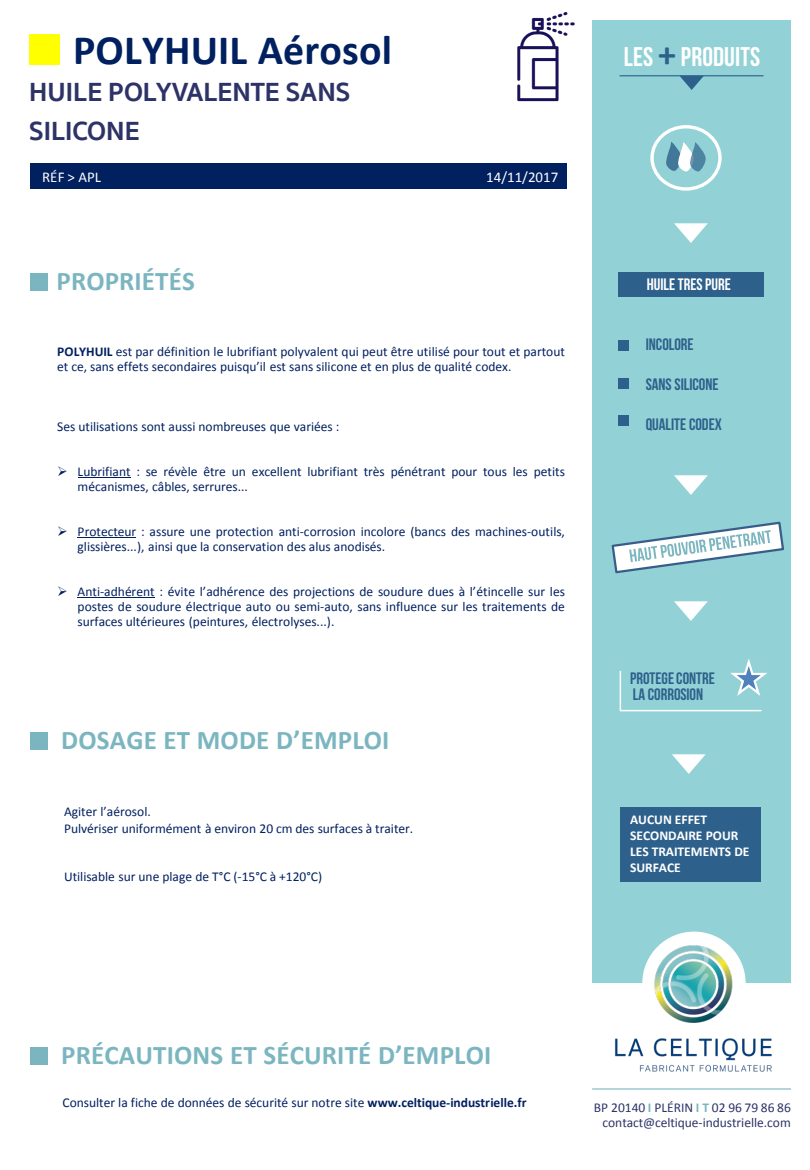
<style>
.page{position:relative;width:810px;height:1170px;background:#fff}
.page>*{position:absolute;margin:0;border:0;box-sizing:border-box;transform-origin:0 0}
.t1{font:700 42px "Calibri";letter-spacing:.005em;color:#002060}
.t2{font:700 27px "Calibri";letter-spacing:.005em;color:#7bb6c0}
.t3{font:700 27px/38.8px "Sukhumvit Set";color:#2d3367}
.t4{font:27px "Bebas Neue";letter-spacing:.005em;color:#fff}
.t5{font:16.5px "Bebas Neue";letter-spacing:-.005em;color:#2d608b}
.t6{font:16.5px "Bebas Neue";color:#fff}
.t7{font:15px "Calibri";color:#fff}
.t8{font:13.5px/15px "Calibri";color:#002060}
.t9{font:13.5px/15px "Calibri";color:#2d3367;text-align:right}
.t10{font:700 13.5px/16.2px "Calibri";color:#fff}
.s1{font-weight:700}
.s2{font-family:"Calibri";font-weight:700;font-size:36px;color:#2d608b}
.s3{font-weight:700;color:#7bb6c0}
</style>
<div class="page">
<div style="left:592px;top:20px;width:199px;height:963px;background:#92d1d5"></div>
<div style="left:31px;top:164px;width:536px;height:25px;background:#002060"></div>
<div style="left:29px;top:34px;width:31px;height:31px;background:#ff0"></div>
<hr style="left:78px;top:477px;width:53px;height:1px;background:#002060">
<hr style="left:78px;top:537px;width:58px;height:1px;background:#002060">
<hr style="left:78px;top:597px;width:77px;height:1px;background:#002060">
<div style="left:31px;top:274px;width:17px;height:17px;background:#7bb6c0"></div>
<div style="left:31px;top:732px;width:17px;height:17px;background:#7bb6c0"></div>
<div style="left:31px;top:1047px;width:17px;height:18px;background:#7bb6c0"></div>
<hr style="left:620px;top:75px;width:144px;height:1px;background:#2d608b">
<svg style="left:679px;top:76px;width:25px;height:14px"></svg>
<svg style="left:666px;top:142px;width:40px;height:30px"></svg>
<div style="left:650px;top:125px;width:72px;height:66px;border:3px solid #fff;border-radius:50%"></div>
<svg style="left:674px;top:223px;width:34px;height:20px"></svg>
<div style="left:618px;top:273px;width:146px;height:24px;background:#2d608b"></div>
<div style="left:618px;top:341px;width:11px;height:10px;background:#2d608b"></div>
<div style="left:618px;top:378px;width:11px;height:10px;background:#2d608b"></div>
<div style="left:618px;top:415px;width:11px;height:11px;background:#2d608b"></div>
<svg style="left:674px;top:475px;width:34px;height:20px"></svg>
<svg style="left:611px;top:521px;width:173px;height:53px"></svg>
<svg style="left:674px;top:601px;width:34px;height:20px"></svg>
<div style="left:620px;top:808px;width:141px;height:74px;background:#2d608b"></div>
<svg style="left:619px;top:658px;width:148px;height:54px"></svg>
<svg style="left:672px;top:754px;width:34px;height:20px"></svg>
<hr style="left:592px;top:1088px;width:199px;height:2px;background:#7bb6c0">
<img style="left:599px;top:931px;width:190px;height:158px">
<img style="left:517px;top:12px;width:58px;height:89px">
<p class="t1" style="left:73px;top:23px;width:321px">POLYHUIL Aérosol</p>
<h1 class="t3" style="left:29px;top:73px;width:323px">HUILE POLYVALENTE SANS<br>SILICONE</h1>
<p class="t7" style="left:42px;top:168px;width:60px">RÉF &gt; APL</p>
<p class="t7" style="left:486px;top:168px;width:73px">14/11/2017</p>
<p class="t2" style="left:56px;top:264px;width:140px">PROPRIÉTÉS</p>
<p class="t8" style="left:57px;top:344px;width:509px"><span class="s1">POLYHUIL</span> est par définition le lubrifiant polyvalent qui peut être utilisé pour tout et partout et ce, sans effets secondaires puisqu’il est sans silicone et en plus de qualité codex.</p>
<p class="t8" style="left:57px;top:419px;width:284px">Ses utilisations sont aussi nombreuses que variées :</p>
<p class="t8" style="left:78px;top:464px;width:489px;text-indent:-20px">➢ Lubrifiant : se révèle être un excellent lubrifiant très pénétrant pour tous les petits mécanismes, câbles, serrures...</p>
<p class="t8" style="left:78px;top:524px;width:489px;text-indent:-20px">➢ Protecteur : assure une protection anti-corrosion incolore (bancs des machines-outils, glissières...), ainsi que la conservation des alus anodisés.</p>
<p class="t8" style="left:78px;top:584px;width:489px;text-align:justify;text-indent:-20px">➢ Anti-adhérent : évite l’adhérence des projections de soudure dues à l’étincelle sur les postes de soudure électrique auto ou semi-auto, sans influence sur les traitements de surfaces ultérieures (peintures, électrolyses...).</p>
<p class="t2" style="left:61px;top:723px;width:330px">DOSAGE ET MODE D’EMPLOI</p>
<p class="t8" style="left:64px;top:804px;width:351px;line-height:16.2px">Agiter l’aérosol.<br>Pulvériser uniformément à environ 20 cm des surfaces à traiter.</p>
<p class="t8" style="left:64px;top:869px;width:260px">Utilisable sur une plage de T°C (-15°C à +120°C)</p>
<p class="t4" style="left:624px;top:42px;width:138px">LES <span class="s2">+</span> PRODUITS</p>
<p class="t6" style="left:647px;top:275px;width:86px">HUILE TRES PURE</p>
<p class="t5" style="left:646px;top:336px;width:49px">INCOLORE</p>
<p class="t5" style="left:646px;top:375px;width:74px">SANS SILICONE</p>
<p class="t5" style="left:646px;top:415px;width:78px">QUALITE CODEX</p>
<p class="t5" style="left:630px;top:669px;width:86px">PROTEGE CONTRE</p>
<p class="t5" style="left:633px;top:685px;width:72px">LA CORROSION</p>
<p class="t10" style="left:630px;top:811px;width:121px">AUCUN EFFET<br>SECONDAIRE POUR<br>LES TRAITEMENTS DE<br>SURFACE</p>
<p class="t2" style="left:61px;top:1038px;width:432px">PRÉCAUTIONS ET SÉCURITÉ D’EMPLOI</p>
<p class="t8" style="left:62px;top:1095px;width:466px">Consulter la fiche de données de sécurité sur notre site <span class="s1">www.celtique-industrielle.fr</span></p>
<p class="t9" style="left:594px;top:1100px;width:198px">BP 20140 <span class="s3">I</span> PLÉRIN <span class="s3">I T</span> 02 96 79 86 86 contact@celtique-industrielle.com</p>
</div>
